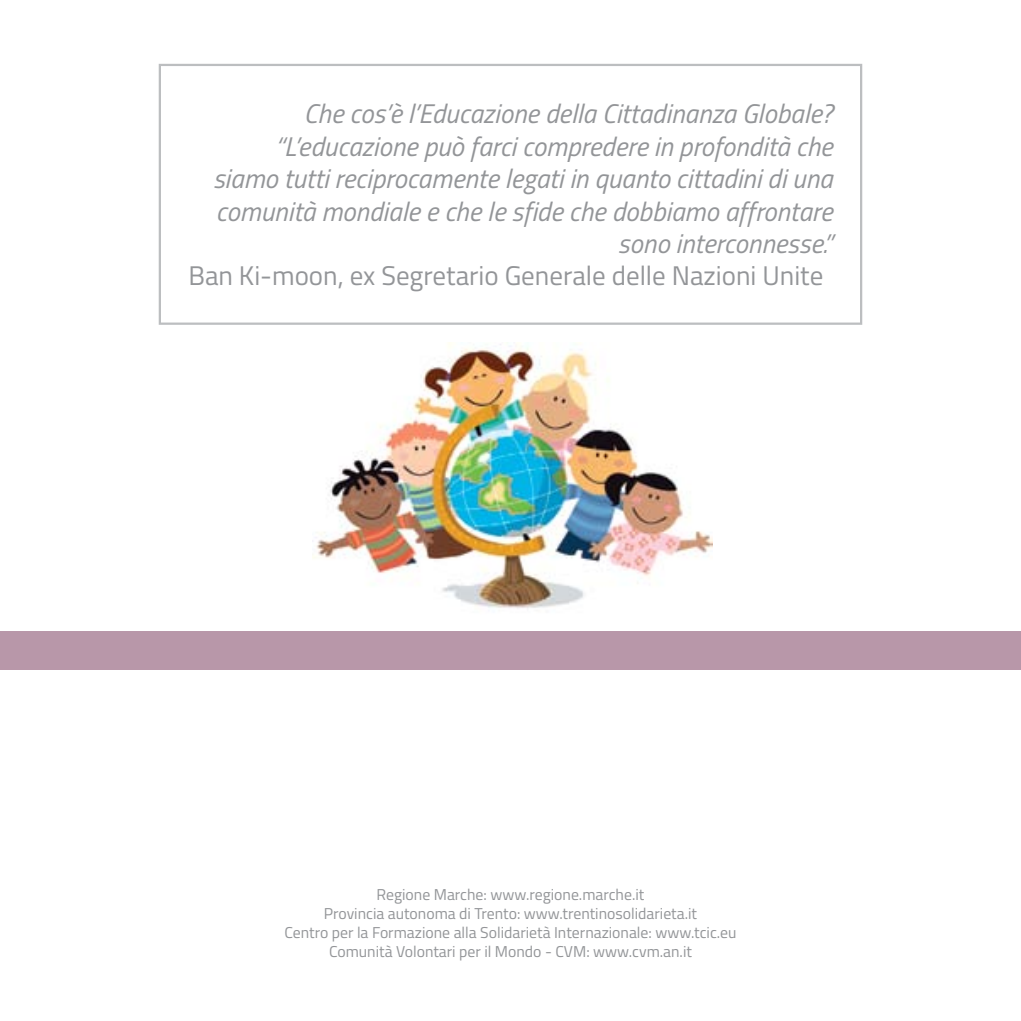
<style>
.page{position:relative;width:1021px;height:1021px;background:#fff}
.page>*{position:absolute;margin:0;border:0;box-sizing:border-box;transform-origin:0 0}
.t1{font:italic 27px/32.4px "Titillium";color:#939598;text-align:right}
.t2{font:27px "Titillium";color:#939598}
.t3{font:15.75px/18.9px "Titillium";color:#939598;text-align:center}
</style>
<div class="page">
<div style="left:0;top:631px;width:1020px;height:39px;background:#b897a9"></div>
<div style="left:159px;top:64px;width:703px;height:261px;border:2px solid #bcbec0"></div>
<img style="left:312px;top:342px;width:400px;height:267px">
<p class="t1" style="left:213px;top:96px;width:621px">Che cos’è l’Educazione della Cittadinanza Globale? “L’educazione può farci compredere in profondità che siamo tutti reciprocamente legati in quanto cittadini di una comunità mondiale e che le sfide che dobbiamo affrontare sono interconnesse.”</p>
<p class="t2" style="left:188px;top:256px;width:636px">Ban Ki-moon, ex Segretario Generale delle Nazioni Unite</p>
<p class="t3" style="left:284px;top:884px;width:453px">Regione Marche: www.regione.marche.it<br>Provincia autonoma di Trento: www.trentinosolidarieta.it<br>Centro per la Formazione alla Solidarietà Internazionale: www.tcic.eu Comunità Volontari per il Mondo - CVM: www.cvm.an.it</p>
</div>
